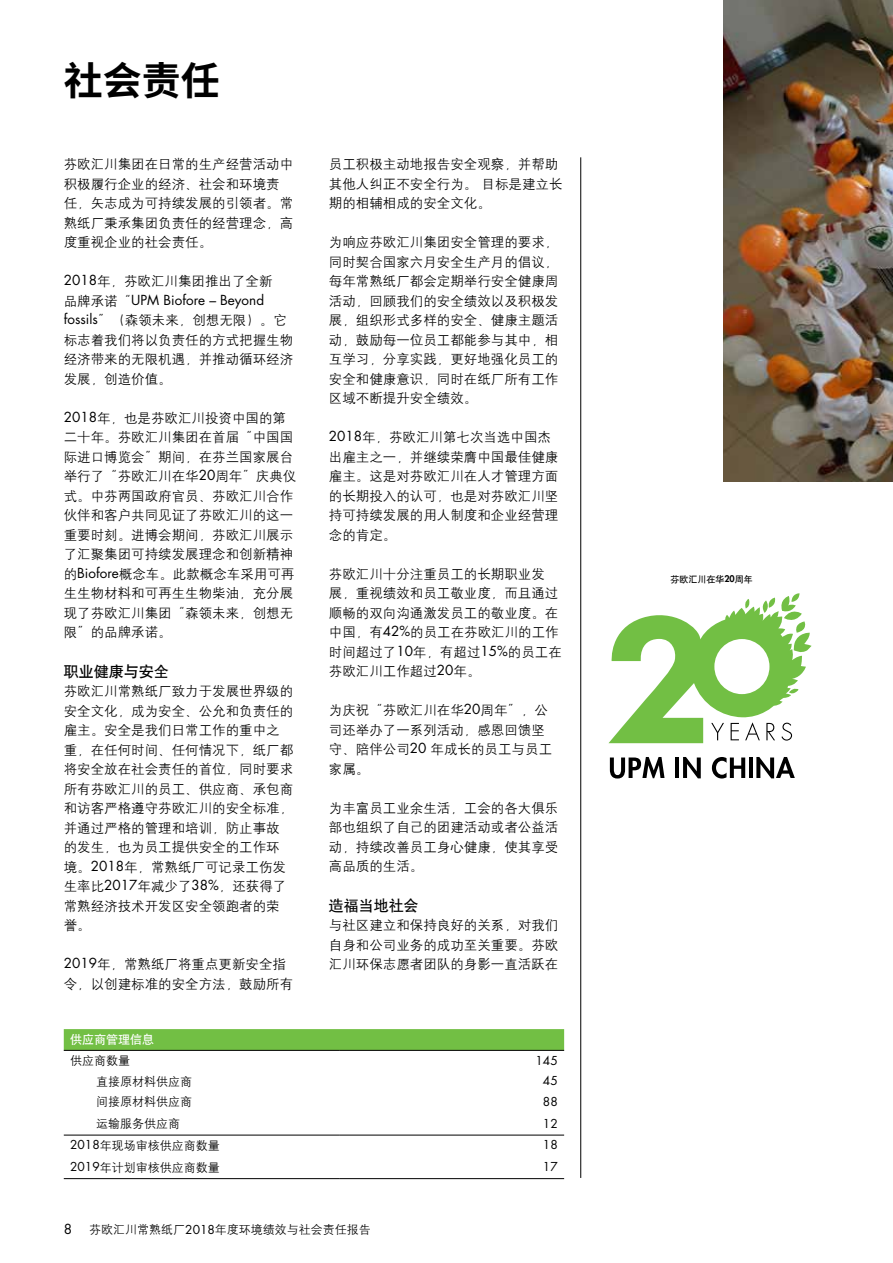
<style>
.page{position:relative;width:893px;height:1263px;background:#fff}
.page>*{position:absolute;margin:0;border:0;box-sizing:border-box;transform-origin:0 0}
.t1{font:700 39px "Noto Sans Hans";color:#000}
.t2{font:15px "H Yb 1 gj";color:#000}
.t3{font:13.5px/19.5px "H Yg 2 gj";color:#000}
.t4{font:13.5px "Futura Std";color:#000}
.t5{font:12px "H Yg 2 gj";color:#000}
.t6{font:12px "Futura Std";color:#000}
.t7{font:12px "H Yb 1 gj";color:#fff}
.t8{font:9px "H Yb 1 gj";color:#000}
.s1{font-family:"Futura Std"}
.s2{font-family:"H Yg 2 gj"}
.s3{font-family:"Futura Std";font-weight:800}
</style>
<div class="page">
<svg style="left:610px;top:757px;width:54px;height:21px"></svg>
<hr style="left:675px;top:757px;width:4px;height:21px;background:#000">
<svg style="left:683px;top:757px;width:18px;height:21px"></svg>
<svg style="left:712px;top:757px;width:33px;height:21px"></svg>
<hr style="left:749px;top:757px;width:4px;height:21px;background:#000">
<svg style="left:756px;top:757px;width:39px;height:21px"></svg>
<svg style="left:608px;top:593px;width:204px;height:150px"></svg>
<hr style="left:580px;top:157px;width:1px;height:1021px;background:#000">
<svg style="left:64px;top:1029px;width:500px;height:21px;background:#71be44"></svg>
<hr style="left:64px;top:1050px;width:275px;height:1px;background:#000">
<hr style="left:64px;top:1135px;width:275px;height:1px;background:#000">
<hr style="left:339px;top:1050px;width:225px;height:1px;background:#000">
<hr style="left:339px;top:1135px;width:225px;height:1px;background:#000">
<hr style="left:64px;top:1178px;width:275px;height:1px;background:#000">
<hr style="left:339px;top:1178px;width:225px;height:1px;background:#000">
<img style="left:723px;top:0;width:170px;height:481px">
<h1 class="t1" style="left:64px;top:59px;width:157px">社会责任</h1>
<p class="t3" style="left:64px;top:155px;width:231px">芬欧汇川集团在日常的生产经营活动中积极履行企业的经济、社会和环境责任，矢志成为可持续发展的引领者。常熟纸厂秉承集团负责任的经营理念，高度重视企业的社会责任。</p>
<p class="t3" style="left:64px;top:272px;width:210px"><span class="s1">2018</span>年，芬欧汇川集团推出了全新</p>
<p class="t4" style="left:64px;top:291px;width:202px"><span class="s2">品牌承诺“</span>UPM Biofore – Beyond</p>
<p class="t3" style="left:64px;top:311px;width:231px"><span class="s1">fossils</span>”（森领未来，创想无限）。它标志着我们将以负责任的方式把握生物经济带来的无限机遇，并推动循环经济发展，创造价值。</p>
<p class="t3" style="left:64px;top:408px;width:234px"><span class="s1">2018</span>年，也是芬欧汇川投资中国的第二十年。芬欧汇川集团在首届“中国国际进口博览会”期间，在芬兰国家展台举行了“芬欧汇川在华<span class="s1">20</span>周年”庆典仪式。中芬两国政府官员、芬欧汇川合作伙伴和客户共同见证了芬欧汇川的这一重要时刻。进博会期间，芬欧汇川展示了汇聚集团可持续发展理念和创新精神的<span class="s1">Biofore</span>概念车。此款概念车采用可再生生物材料和可再生生物柴油，充分展现了芬欧汇川集团“森领未来，创想无限”的品牌承诺。</p>
<p class="t2" style="left:64px;top:663px;width:107px">职业健康与安全</p>
<p class="t3" style="left:64px;top:681px;width:231px">芬欧汇川常熟纸厂致力于发展世界级的安全文化，成为安全、公允和负责任的雇主。安全是我们日常工作的重中之重，在任何时间、任何情况下，纸厂都将安全放在社会责任的首位，同时要求所有芬欧汇川的员工、供应商、承包商和访客严格遵守芬欧汇川的安全标准，并通过严格的管理和培训，防止事故的发生，也为员工提供安全的工作环境。<span class="s1">2018</span>年，常熟纸厂可记录工伤发生率比<span class="s1">2017</span>年减少了<span class="s1">38%</span>，还获得了常熟经济技术开发区安全领跑者的荣誉。</p>
<p class="t3" style="left:64px;top:954px;width:231px"><span class="s1">2019</span>年，常熟纸厂将重点更新安全指令，以创建标准的安全方法，鼓励所有</p>
<p class="t3" style="left:329px;top:155px;width:235px">员工积极主动地报告安全观察，并帮助其他人纠正不安全行为。目标是建立长期的相辅相成的安全文化。</p>
<p class="t3" style="left:329px;top:233px;width:231px;text-align:justify">为响应芬欧汇川集团安全管理的要求，同时契合国家六月安全生产月的倡议，每年常熟纸厂都会定期举行安全健康周活动，回顾我们的安全绩效以及积极发展，组织形式多样的安全、健康主题活动，鼓励每一位员工都能参与其中，相互学习，分享实践，更好地强化员工的安全和健康意识，同时在纸厂所有工作区域不断提升安全绩效。</p>
<p class="t3" style="left:329px;top:428px;width:231px"><span class="s1">2018</span>年，芬欧汇川第七次当选中国杰出雇主之一，并继续荣膺中国最佳健康雇主。这是对芬欧汇川在人才管理方面的长期投入的认可，也是对芬欧汇川坚持可持续发展的用人制度和企业经营理念的肯定。</p>
<p class="t3" style="left:329px;top:564px;width:235px">芬欧汇川十分注重员工的长期职业发<br>展，重视绩效和员工敬业度，而且通过顺畅的双向沟通激发员工的敬业度。在中国，有<span class="s1">42%</span>的员工在芬欧汇川的工作时间超过了<span class="s1">10</span>年，有超过<span class="s1">15%</span>的员工在芬欧汇川工作超过<span class="s1">20</span>年。</p>
<p class="t3" style="left:329px;top:700px;width:225px">为庆祝“芬欧汇川在华<span class="s1">20</span>周年”，公司还举办了一系列活动，感恩回馈坚守、陪伴公司<span class="s1">20</span> 年成长的员工与员工家属。</p>
<p class="t3" style="left:329px;top:798px;width:231px;text-align:justify">为丰富员工业余生活，工会的各大俱乐部也组织了自己的团建活动或者公益活动，持续改善员工身心健康，使其享受高品质的生活。</p>
<p class="t2" style="left:329px;top:897px;width:91px">造福当地社会</p>
<p class="t3" style="left:329px;top:915px;width:231px;text-align:justify">与社区建立和保持良好的关系，对我们自身和公司业务的成功至关重要。芬欧汇川环保志愿者团队的身影一直活跃在</p>
<p class="t7" style="left:70px;top:1033px;width:85px">供应商管理信息</p>
<p class="t5" style="left:70px;top:1054px;width:61px">供应商数量</p>
<p class="t6" style="left:536px;top:1052px;width:24px">145</p>
<p class="t5" style="left:96px;top:1075px;width:97px">直接原材料供应商</p>
<p class="t6" style="left:543px;top:1073px;width:16px">45</p>
<p class="t5" style="left:96px;top:1096px;width:97px">间接原材料供应商</p>
<p class="t6" style="left:543px;top:1094px;width:16px">88</p>
<p class="t5" style="left:96px;top:1117px;width:85px">运输服务供应商</p>
<p class="t6" style="left:543px;top:1115px;width:16px">12</p>
<p class="t5" style="left:70px;top:1139px;width:151px"><span class="s1">2018</span>年现场审核供应商数量</p>
<p class="t6" style="left:543px;top:1137px;width:16px">18</p>
<p class="t5" style="left:70px;top:1161px;width:151px"><span class="s1">2019</span>年计划审核供应商数量</p>
<p class="t6" style="left:543px;top:1159px;width:16px">17</p>
<p class="t4" style="left:64px;top:1221px;width:10px">8</p>
<p class="t5" style="left:89px;top:1223px;width:283px">芬欧汇川常熟纸厂<span class="s1">2018</span>年度环境绩效与社会责任报告</p>
<p class="t8" style="left:670px;top:574px;width:84px">芬欧汇川在华<span class="s3">20</span>周年</p>
</div>
